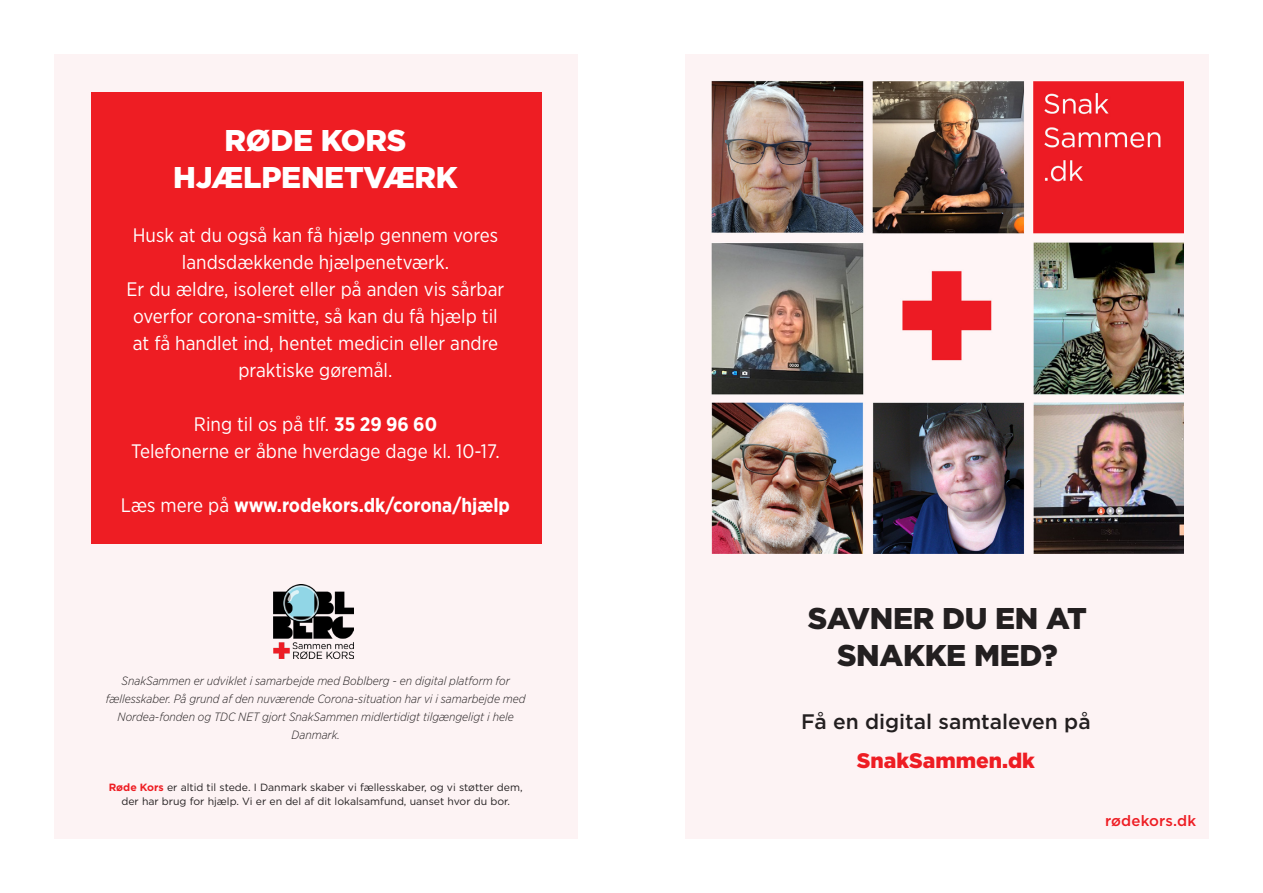
<style>
.page{position:relative;width:1263px;height:893px;background:#fff}
.page>*{position:absolute;margin:0;border:0;box-sizing:border-box;transform-origin:0 0}
.Forside_overskrift{font:900 30px/37.5px "Gotham";letter-spacing:-.01em;color:#231f20;text-align:center}
.Forside_overskrift-2{font:900 30px/37.5px "Gotham";letter-spacing:-.01em;color:#fff;text-align:center}
.Rubrik_aktivitet{font:500 21px "Gotham";color:#231f20}
.Rubrik_aktivitet-2{font:900 21px "Gotham";color:#ee1d23}
.Brød{font:19.5px/27px "Gotham Narrow";color:#fff;text-align:center}
.Brød-2{font:700 19.5px "Gotham Narrow";color:#fff}
.forside_rk{font:500 15px "Gotham";letter-spacing:.01em;color:#ee1d23}
.Brød-3{font:italic 300 12px/18px "Gotham Narrow";color:#231f20;text-align:center}
.t1{font:10.5px/13.5px "Gotham";color:#231f20;text-align:center}
.s1{font-weight:700}
.s2{font-weight:400}
.s3{font-weight:700;color:#ee1d23}
</style>
<div class="page">
<div style="left:685px;top:54px;width:524px;height:785px;background:#fdf3f4"></div>
<img style="left:712px;top:81px;width:471px;height:472px">
<div style="left:54px;top:54px;width:523px;height:785px;background:#fdf3f4"></div>
<img style="left:274px;top:585px;width:80px;height:73px">
<div style="left:91px;top:93px;width:451px;height:451px;background:#ee1d23"></div>
<p class="Forside_overskrift-2" style="left:173px;top:121px;width:286px">RØDE KORS<br>HJÆLPENETVÆRK</p>
<p class="Brød" style="left:133px;top:221px;width:367px">Husk at du også kan få hjælp gennem vores landsdækkende hjælpenetværk.</p>
<p class="Brød" style="left:127px;top:275px;width:379px">Er du ældre, isoleret eller på anden vis sårbar overfor corona-smitte, så kan du få hjælp til at få handlet ind, hentet medicin eller andre praktiske gøremål.</p>
<p class="Brød" style="left:194px;top:410px;width:245px">Ring til os på tlf. <span class="s1">35 29 96 60</span></p>
<p class="Brød" style="left:131px;top:437px;width:370px">Telefonerne er åbne hverdage dage kl. 10-17.</p>
<p class="Brød-2" style="left:121px;top:493px;width:391px"><span class="s2">Læs mere på</span> www.rodekors.dk/corona/hjælp</p>
<p class="Brød-3" style="left:106px;top:671px;width:421px">SnakSammen er udviklet i samarbejde med Boblberg - en digital platform for fællesskaber. På grund af den nuværende Corona-situation har vi i samarbejde med Nordea-fonden og TDC NET gjort SnakSammen midlertidigt tilgængeligt i hele Danmark.</p>
<p class="t1" style="left:109px;top:781px;width:415px"><span class="s3">Røde Kors</span> er altid til stede. I Danmark skaber vi fællesskaber, og vi støtter dem, der har brug for hjælp. Vi er en del af dit lokalsamfund, uanset hvor du bor.</p>
<p class="Forside_overskrift" style="left:808px;top:599px;width:280px">SAVNER DU EN AT<br>SNAKKE MED?</p>
<p class="Rubrik_aktivitet" style="left:801px;top:707px;width:291px">Få en digital samtaleven på</p>
<p class="Rubrik_aktivitet-2" style="left:857px;top:746px;width:179px">SnakSammen.dk</p>
<p class="forside_rk" style="left:1105px;top:811px;width:93px">rødekors.dk</p>
</div>
